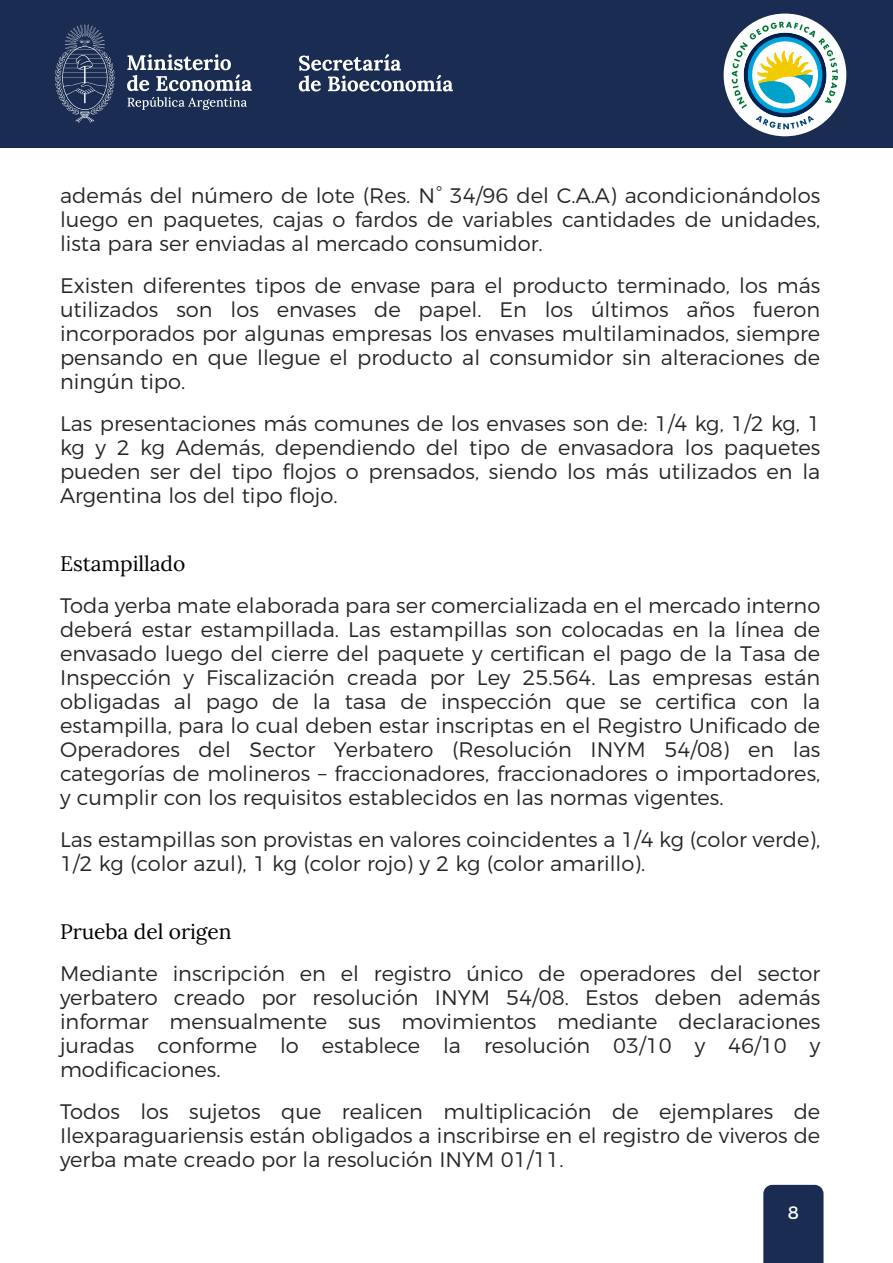
<style>
.page{position:relative;width:893px;height:1263px;background:#fff}
.page>*{position:absolute;margin:0;border:0;box-sizing:border-box;transform-origin:0 0}
.t1{font:300 21px/24px "Montserrat";color:#262626;text-align:justify}
.t2{font:21px "Lora";letter-spacing:-.005em;color:#000}
.t3{font:18px "Montserrat";color:#fff}
</style>
<div class="page">
<div style="left:763px;top:1185px;width:60px;height:78px;background:#1a2c51"></div>
<div style="left:0;top:0;width:893px;height:148px;background:#1a2c51"></div>
<div style="left:724px;top:14px;width:122px;height:122px;background:#fff;border-radius:50%"></div>
<svg style="left:732px;top:22px;width:106px;height:107px"></svg>
<svg style="left:299px;top:54px;width:154px;height:38px"></svg>
<svg style="left:128px;top:97px;width:119px;height:13px"></svg>
<svg style="left:127px;top:54px;width:125px;height:37px"></svg>
<svg style="left:55px;top:24px;width:60px;height:99px"></svg>
<p class="t1" style="left:60px;top:184px;width:762px">además del número de lote (Res. N° 34/96 del C.A.A) acondicionándolos luego en paquetes, cajas o fardos de variables cantidades de unidades, lista para ser enviadas al mercado consumidor.</p>
<p class="t1" style="left:60px;top:274px;width:762px">Existen diferentes tipos de envase para el producto terminado, los más utilizados son los envases de papel. En los últimos años fueron incorporados por algunas empresas los envases multilaminados, siempre pensando en que llegue el producto al consumidor sin alteraciones de ningún tipo.</p>
<p class="t1" style="left:60px;top:412px;width:762px">Las presentaciones más comunes de los envases son de: 1/4 kg, 1/2 kg, 1 kg y 2 kg Además, dependiendo del tipo de envasadora los paquetes pueden ser del tipo flojos o prensados, siendo los más utilizados en la Argentina los del tipo flojo.</p>
<p class="t2" style="left:60px;top:550px;width:127px">Estampillado</p>
<p class="t1" style="left:60px;top:593px;width:762px">Toda yerba mate elaborada para ser comercializada en el mercado interno deberá estar estampillada. Las estampillas son colocadas en la línea de envasado luego del cierre del paquete y certifican el pago de la Tasa de Inspección y Fiscalización creada por Ley 25.564. Las empresas están obligadas al pago de la tasa de inspección que se certifica con la estampilla, para lo cual deben estar inscriptas en el Registro Unificado de Operadores del Sector Yerbatero (Resolución INYM 54/08) en las categorías de molineros – fraccionadores, fraccionadores o importadores, y cumplir con los requisitos establecidos en las normas vigentes.</p>
<p class="t1" style="left:60px;top:827px;width:762px">Las estampillas son provistas en valores coincidentes a 1/4 kg (color verde),<br>1/2 kg (color azul), 1 kg (color rojo) y 2 kg (color amarillo).</p>
<p class="t2" style="left:60px;top:917px;width:173px">Prueba del origen</p>
<p class="t1" style="left:60px;top:961px;width:762px">Mediante inscripción en el registro único de operadores del sector yerbatero creado por resolución INYM 54/08. Estos deben además informar mensualmente sus movimientos mediante declaraciones juradas conforme lo establece la resolución 03/10 y 46/10 y modificaciones.</p>
<p class="t1" style="left:60px;top:1099px;width:762px">Todos los sujetos que realicen multiplicación de ejemplares de Ilexparaguariensis están obligados a inscribirse en el registro de viveros de yerba mate creado por la resolución INYM 01/11.</p>
<p class="t3" style="left:788px;top:1201px;width:13px">8</p>
</div>
